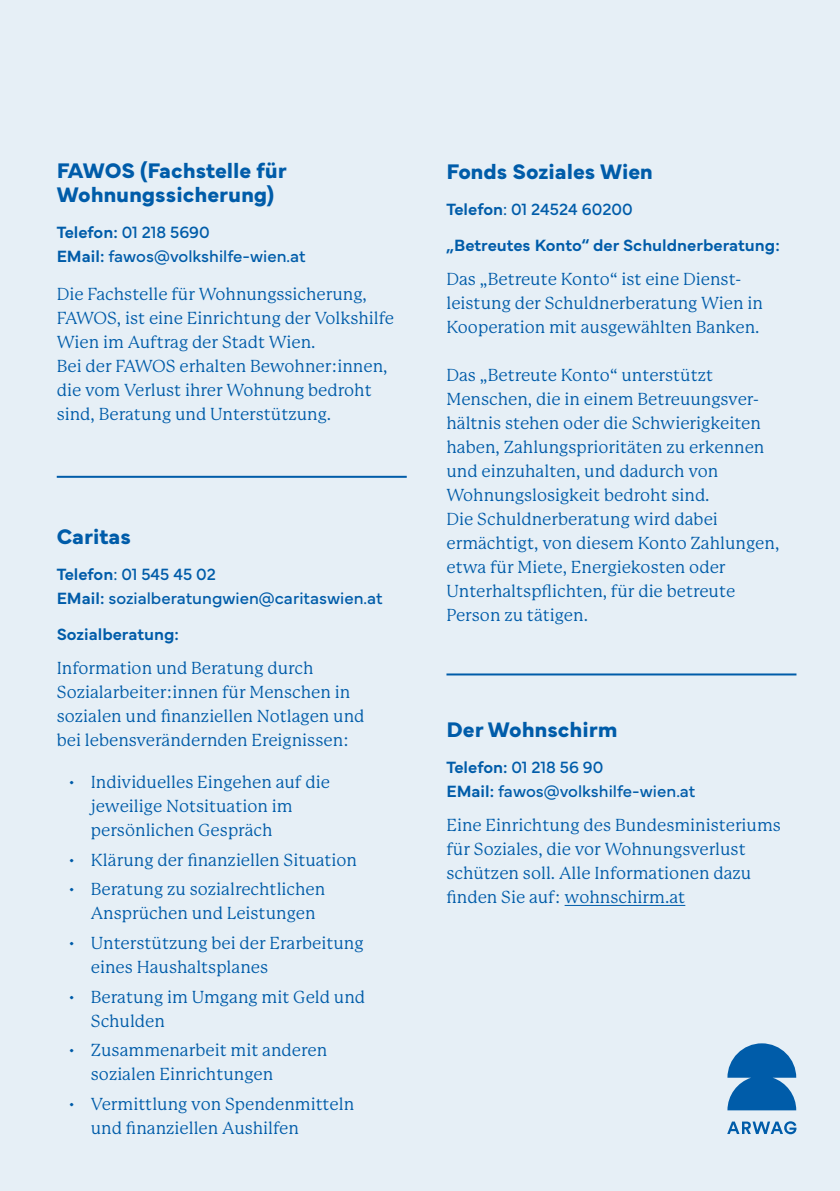
<style>
.page{position:relative;width:840px;height:1191px;background:#fff}
.page>*{position:absolute;margin:0;border:0;box-sizing:border-box;transform-origin:0 0}
.t1{font:700 22px/24px "Mundial";color:#005ca9}
.t2{font:17px/24px "P22 Mackinac Pro";color:#005ca9}
.t3{font:17px/24px "Mundial";color:#005ca9}
.t4{font:600 17px/36px "Mundial";color:#005ca9}
.s1{font-weight:600}
.s2{font-weight:400}
</style>
<div class="page">
<div style="left:0;top:0;width:839px;height:1191px;background:#e6eff6"></div>
<hr style="left:57px;top:476px;width:349px;height:2px;background:#005ca9">
<hr style="left:446px;top:673px;width:350px;height:2px;background:#005ca9">
<svg style="left:727px;top:1043px;width:69px;height:91px"></svg>
<hr style="left:564px;top:905px;width:121px;height:1px;background:#005ca9">
<p class="t1" style="left:57px;top:156px;width:231px">FAWOS (Fachstelle für<br>Wohnungssicherung)</p>
<p class="t3" style="left:57px;top:218px;width:250px"><span class="s1">Telefon:</span> 01 218 5690<br><span class="s1">EMail:</span> fawos@volkshilfe-wien.at</p>
<p class="t2" style="left:57px;top:282px;width:338px">Die Fachstelle für Wohnungssicherung, FAWOS, ist eine Einrichtung der Volkshilfe Wien im Auftrag der Stadt Wien.<br>Bei der FAWOS erhalten Bewohner:innen, die vom Verlust ihrer Wohnung bedroht sind, Beratung und Unterstützung.</p>
<p class="t1" style="left:57px;top:522px;width:76px">Caritas</p>
<p class="t3" style="left:57px;top:560px;width:327px"><span class="s1">Telefon</span>: 01 545 45 02<br><span class="s1">EMail:</span> sozialberatungwien@caritaswien.at</p>
<p class="t4" style="left:57px;top:614px;width:124px">Sozialberatung:</p>
<p class="t2" style="left:57px;top:656px;width:309px">Information und Beratung durch Sozialarbeiter:innen für Menschen in sozialen und finanziellen Notlagen und bei lebensverändernden Ereignissen:</p>
<p class="t2" style="left:91px;top:770px;width:241px;text-indent:-23px">• Individuelles Eingehen auf die jeweilige Notsituation im persönlichen Gespräch</p>
<p class="t2" style="left:68px;top:848px;width:290px">• Klärung der finanziellen Situation</p>
<p class="t2" style="left:91px;top:877px;width:236px;text-indent:-23px">• Beratung zu sozialrechtlichen<br>Ansprüchen und Leistungen</p>
<p class="t2" style="left:91px;top:931px;width:274px;text-indent:-23px">• Unterstützung bei der Erarbeitung eines Haushaltsplanes</p>
<p class="t2" style="left:91px;top:985px;width:276px;text-indent:-23px">• Beratung im Umgang mit Geld und<br>Schulden</p>
<p class="t2" style="left:91px;top:1038px;width:238px;text-indent:-23px">• Zusammenarbeit mit anderen sozialen Einrichtungen</p>
<p class="t2" style="left:91px;top:1092px;width:265px;text-indent:-23px">• Vermittlung von Spendenmitteln und finanziellen Aushilfen</p>
<p class="t1" style="left:446px;top:158px;width:208px">Fonds Soziales Wien</p>
<p class="t4" style="left:446px;top:190px;width:334px">Telefon<span class="s2">: 01 24524 60200<br></span>„Betreutes Konto“ der Schuldnerberatung:</p>
<p class="t2" style="left:446px;top:267px;width:318px">Das „Betreute Konto“ ist eine Dienst&shy;leistung der Schuldnerberatung Wien in<br>Kooperation mit ausgewählten Banken.</p>
<p class="t2" style="left:446px;top:363px;width:334px">Das „Betreute Konto“ unterstützt Menschen, die in einem Betreuungsver&shy;hältnis stehen oder die Schwierigkeiten haben, Zahlungsprioritäten zu erkennen und einzuhalten, und dadurch von Wohnungslosigkeit bedroht sind.<br>Die Schuldnerberatung wird dabei ermächtigt, von diesem Konto Zahlungen, etwa für Miete, Energiekosten oder Unterhaltspflichten, für die betreute Person zu tätigen.</p>
<p class="t1" style="left:446px;top:716px;width:173px">Der Wohnschirm</p>
<p class="t3" style="left:446px;top:754px;width:250px"><span class="s1">Telefon:</span> 01 218 56 90<br><span class="s1">EMail:</span> fawos@volkshilfe-wien.at</p>
<p class="t2" style="left:446px;top:813px;width:336px">Eine Einrichtung des Bundesministeriums für Soziales, die vor Wohnungsverlust schützen soll. Alle Informationen dazu finden Sie auf: wohnschirm.at</p>
</div>
